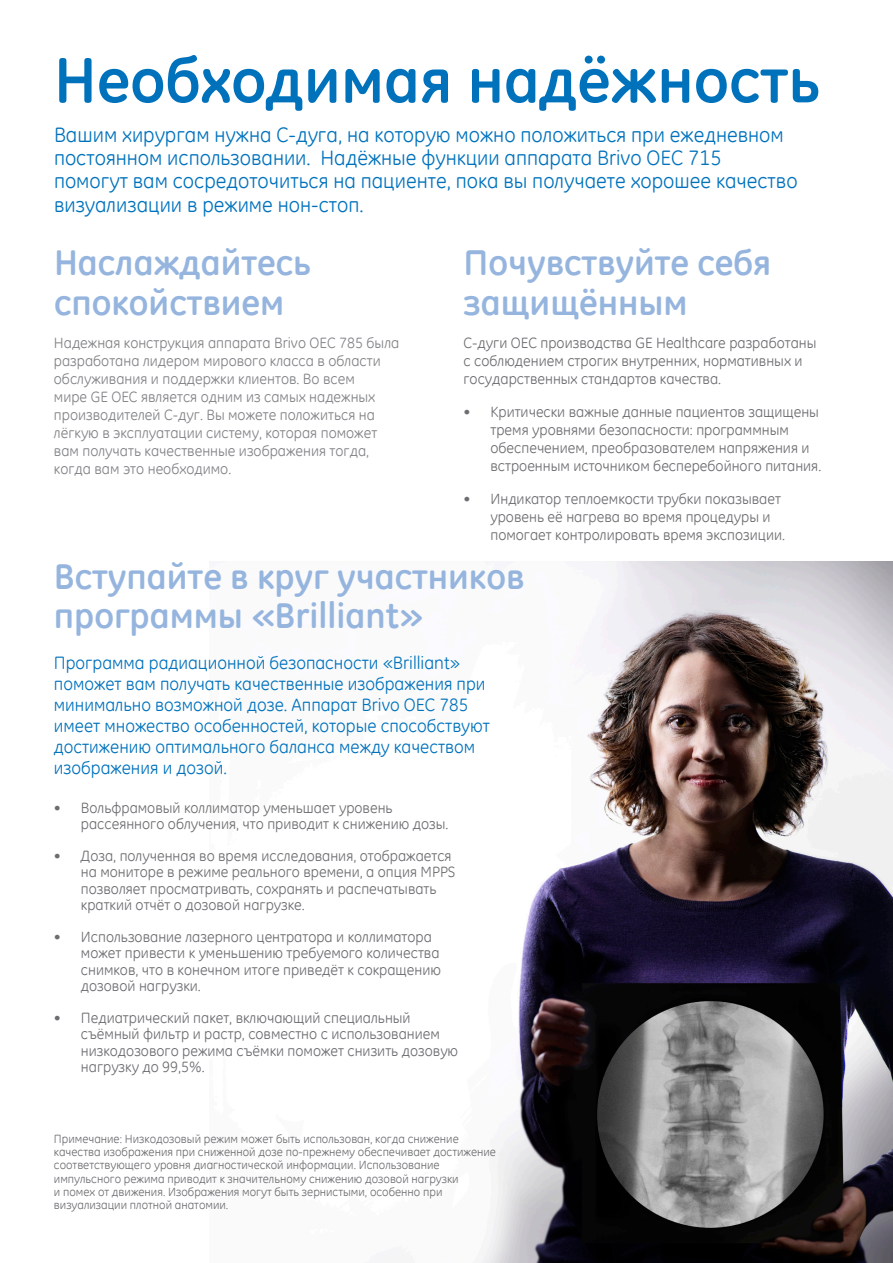
<style>
.page{position:relative;width:893px;height:1263px;background:#fff}
.page>*{position:absolute;margin:0;border:0;box-sizing:border-box;transform-origin:0 0}
.t1{font:700 64.5px "GE Inspira";color:#0072bc}
.t2{font:700 36px/39.6px "GE Inspira";color:#96b5de}
.t3{font:21px/23.1px "GE Inspira";color:#0072bc}
.t4{font:18px/21px "GE Inspira";color:#0072bc}
.t5{font:15px/16.5px "GE Inspira";color:#6c6d70}
.t6{font:15px/18px "GE Inspira";color:#808285}
.t7{font:12px/13.2px "GE Inspira";color:#6c6d70}
</style>
<div class="page">
<img style="left:481px;top:561px;width:412px;height:702px">
<img style="left:867px;top:561px;width:26px;height:347px">
<p class="t1" style="left:54px;top:38px;width:767px">Необходимая надёжность</p>
<p class="t3" style="left:54px;top:123px;width:745px">Вашим хирургам нужна C-дуга, на которую можно положиться при ежедневном постоянном использовании. Надёжные функции аппарата Brivo OEC 715 помогут вам сосредоточиться на пациенте, пока вы получаете хорошее качество визуализации в режиме нон-стоп.</p>
<p class="t2" style="left:463px;top:242px;width:309px">Почувствуйте себя защищённым</p>
<p class="t2" style="left:54px;top:242px;width:258px">Наслаждайтесь спокойствием</p>
<p class="t6" style="left:54px;top:333px;width:347px">Надежная конструкция аппарата Brivo OEC 785 была разработана лидером мирового класса в области обслуживания и поддержки клиентов. Во всем<br>мире GE OEC является одним из самых надежных производителей С-дуг. Вы можете положиться на лёгкую в эксплуатации систему, которая поможет вам получать качественные изображения тогда, когда вам это необходимо.</p>
<p class="t5" style="left:463px;top:333px;width:354px;line-height:18px">С-дуги OEC производства GE Healthcare разработаны с соблюдением строгих внутренних, нормативных и государственных стандартов качества.</p>
<p class="t5" style="left:490px;top:402px;width:332px;line-height:18px;text-indent:-27px">• Критически важные данные пациентов защищены тремя уровнями безопасности: программным обеспечением, преобразователем напряжения и встроенным источником бесперебойного питания.</p>
<p class="t5" style="left:490px;top:489px;width:296px;line-height:18px;text-indent:-27px">• Индикатор теплоемкости трубки показывает уровень её нагрева во время процедуры и помогает контролировать время экспозиции.</p>
<p class="t2" style="left:54px;top:556px;width:472px">Вступайте в круг участников программы «Brilliant»</p>
<p class="t4" style="left:54px;top:652px;width:437px">Программа радиационной безопасности «Brilliant» поможет вам получать качественные изображения при минимально возможной дозе. Аппарат Brivo OEC 785 имеет множество особенностей, которые способствуют достижению оптимального баланса между качеством изображения и дозой.</p>
<p class="t5" style="left:81px;top:799px;width:369px;text-indent:-27px">• Вольфрамовый коллиматор уменьшает уровень рассеянного облучения, что приводит к снижению дозы.</p>
<p class="t5" style="left:81px;top:847px;width:376px;text-indent:-27px">• Доза, полученная во время исследования, отображается на мониторе в режиме реального времени, а опция MPPS позволяет просматривать, сохранять и распечатывать краткий отчёт о дозовой нагрузке.</p>
<p class="t5" style="left:81px;top:928px;width:362px;text-indent:-27px">• Использование лазерного центратора и коллиматора может привести к уменьшению требуемого количества снимков, что в конечном итоге приведёт к сокращению дозовой нагрузки.</p>
<p class="t5" style="left:81px;top:1009px;width:379px;text-indent:-27px">• Педиатрический пакет, включающий специальный съёмный фильтр и растр, совместно с использованием низкодозового режима съёмки поможет снизить дозовую нагрузку до 99,5%.</p>
<p class="t7" style="left:54px;top:1132px;width:444px">Примечание: Низкодозовый режим может быть использован, когда снижение качества изображения при сниженной дозе по-прежнему обеспечивает достижение соответствующего уровня диагностической информации. Использование импульсного режима приводит к значительному снижению дозовой нагрузки<br>и помех от движения. Изображения могут быть зернистыми, особенно при визуализации плотной анатомии.</p>
</div>
